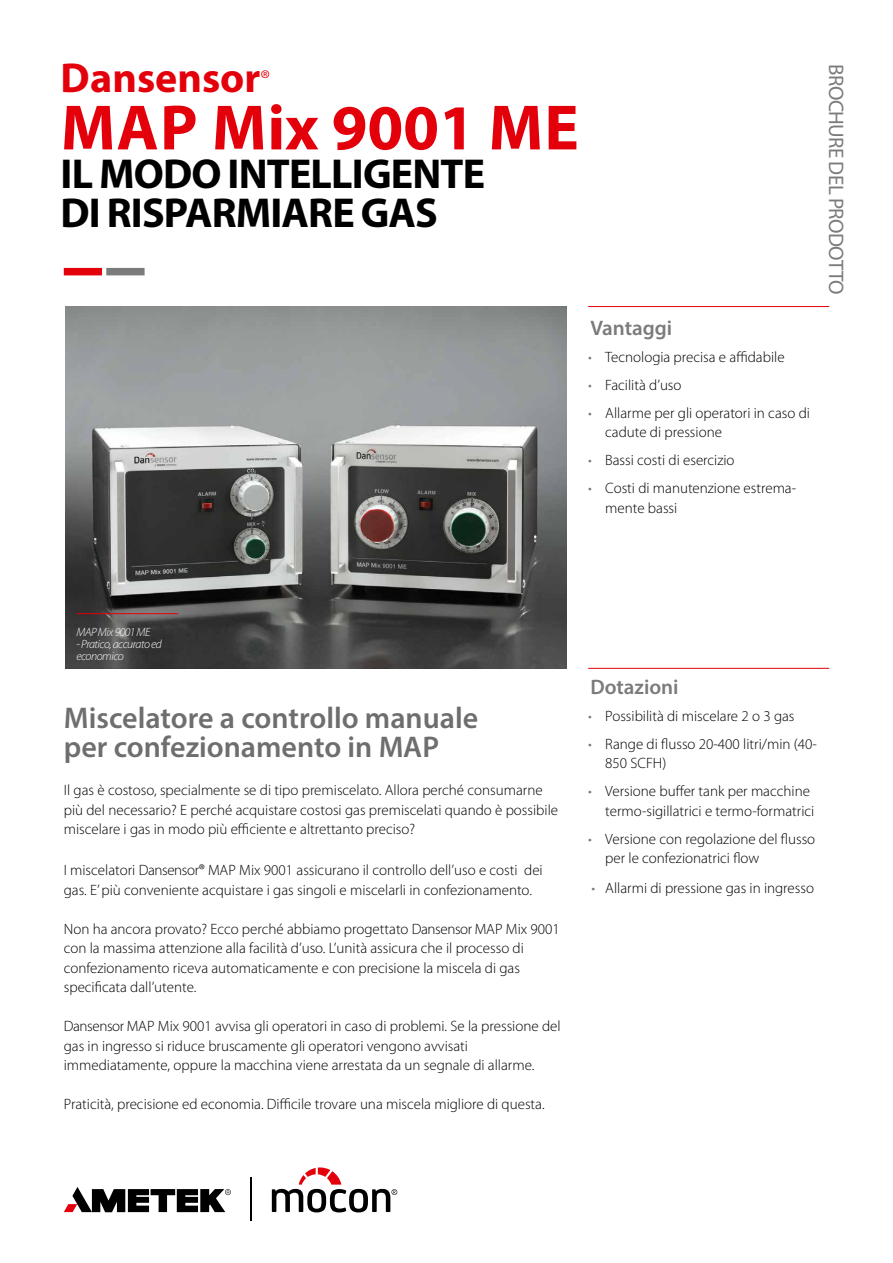
<style>
.page{position:relative;width:893px;height:1263px;background:#fff}
.page>*{position:absolute;margin:0;border:0;box-sizing:border-box;transform-origin:0 0}
.t1{font:700 64.5px "Myriad Pro";letter-spacing:.01em;color:#e3000b}
.t2{font:700 42px/39px "Myriad Pro";letter-spacing:-.02em;color:#000}
.t3{font:700 42px "Myriad Pro";color:#e3000b}
.t4{font:600 30px/28.5px "Myriad Pro";color:#6e6e6e}
.t5{font:21px "Myriad Pro";letter-spacing:-.025em;color:#7a7b7a}
.t6{font:600 21px "Myriad Pro";color:#7a7b7a}
.t7{font:300 15px/19.5px "Myriad Pro";color:#000}
.t8{font:italic 300 12px/12px "Myriad Pro";letter-spacing:-.04em;color:#fff}
.s1{font-weight:300;font-size:24.45px}
.s2{color:#7a7b7a}
.s3{font-size:15.75px}
</style>
<div class="page">
<img style="left:65px;top:306px;width:502px;height:363px">
<div style="left:64px;top:268px;width:38px;height:7px;background:#e3000b"></div>
<div style="left:106px;top:268px;width:39px;height:7px;background:#7a7b7a"></div>
<hr style="left:588px;top:306px;width:241px;height:1px;background:#e3000b">
<hr style="left:588px;top:668px;width:241px;height:1px;background:#e3000b">
<hr style="left:77px;top:613px;width:101px;height:1px;background:#e3000b">
<svg style="left:272px;top:1167px;width:125px;height:45px"></svg>
<hr style="left:251px;top:1177px;width:1px;height:43px;background:#000">
<svg style="left:64px;top:1187px;width:167px;height:25px"></svg>
<h2 class="t3" style="left:61px;top:51px;width:211px">Dansensor<span class="s1">®</span></h2>
<h1 class="t1" style="left:61px;top:86px;width:519px">MAP Mix 9001 ME</h1>
<h2 class="t2" style="left:61px;top:153px;width:426px">IL MODO INTELLIGENTE<br>DI RISPARMIARE GAS</h2>
<h3 class="t6" style="left:590px;top:314px;width:83px">Vantaggi</h3>
<p class="t7" style="left:588px;top:347px;width:198px"><span class="s2">•</span> Tecnologia precisa e affidabile</p>
<p class="t7" style="left:588px;top:375px;width:95px"><span class="s2">•</span> Facilità d’uso</p>
<p class="t7" style="left:605px;top:403px;width:206px;text-indent:-17px"><span class="s2">•</span> Allarme per gli operatori in caso di cadute di pressione</p>
<p class="t7" style="left:588px;top:450px;width:148px"><span class="s2">•</span> Bassi costi di esercizio</p>
<p class="t7" style="left:605px;top:478px;width:192px;text-indent:-17px"><span class="s2">•</span> Costi di manutenzione estrema&shy;mente bassi</p>
<h3 class="t5" style="left:849px;top:64px;width:232px;rotate:90deg">BROCHURE DEL PRODOTTO</h3>
<p class="t8" style="left:77px;top:626px;width:75px">MAP Mix 9001 ME</p>
<p class="t8" style="left:77px;top:638px;width:87px">- Pratico, accurato ed economico</p>
<h3 class="t4" style="left:64px;top:703px;width:416px">Miscelatore a controllo manuale per confezionamento in MAP</h3>
<p class="t7" style="left:64px;top:780px;width:496px">Il gas è costoso, specialmente se di tipo premiscelato. Allora perché consumarne più del necessario? E perché acquistare costosi gas premiscelati quando è possibile miscelare i gas in modo più efficiente e altrettanto preciso?</p>
<p class="t7" style="left:64px;top:860px;width:480px">I miscelatori Dansensor<span class="s3">®</span> MAP Mix 9001 assicurano il controllo dell’uso e costi dei gas. E’ più conveniente acquistare i gas singoli e miscelarli in confezionamento.</p>
<p class="t7" style="left:64px;top:918px;width:498px">Non ha ancora provato? Ecco perché abbiamo progettato Dansensor MAP Mix 9001 con la massima attenzione alla facilità d’uso. L’unità assicura che il processo di confezionamento riceva automaticamente e con precisione la miscela di gas specificata dall’utente.</p>
<p class="t7" style="left:64px;top:1016px;width:498px">Dansensor MAP Mix 9001 avvisa gli operatori in caso di problemi. Se la pressione del gas in ingresso si riduce bruscamente gli operatori vengono avvisati immediatamente, oppure la macchina viene arrestata da un segnale di allarme.</p>
<p class="t7" style="left:64px;top:1094px;width:482px">Praticità, precisione ed economia. Difficile trovare una miscela migliore di questa.</p>
<h3 class="t6" style="left:590px;top:673px;width:90px">Dotazioni</h3>
<p class="t7" style="left:588px;top:706px;width:208px"><span class="s2">•</span> Possibilità di miscelare 2 o 3 gas</p>
<p class="t7" style="left:605px;top:734px;width:213px;text-indent:-17px"><span class="s2">•</span> Range di flusso 20-400 litri/min (40-<br>850 SCFH)</p>
<p class="t7" style="left:588px;top:781px;width:228px;text-align:right"><span class="s2">•</span> Versione buffer tank per macchine termo-sigillatrici e termo-formatrici</p>
<p class="t7" style="left:605px;top:829px;width:211px;text-indent:-17px"><span class="s2">•</span> Versione con regolazione del flusso per le confezionatrici flow</p>
<p class="t7" style="left:591px;top:878px;width:224px"><span class="s2">•</span> Allarmi di pressione gas in ingresso</p>
</div>
